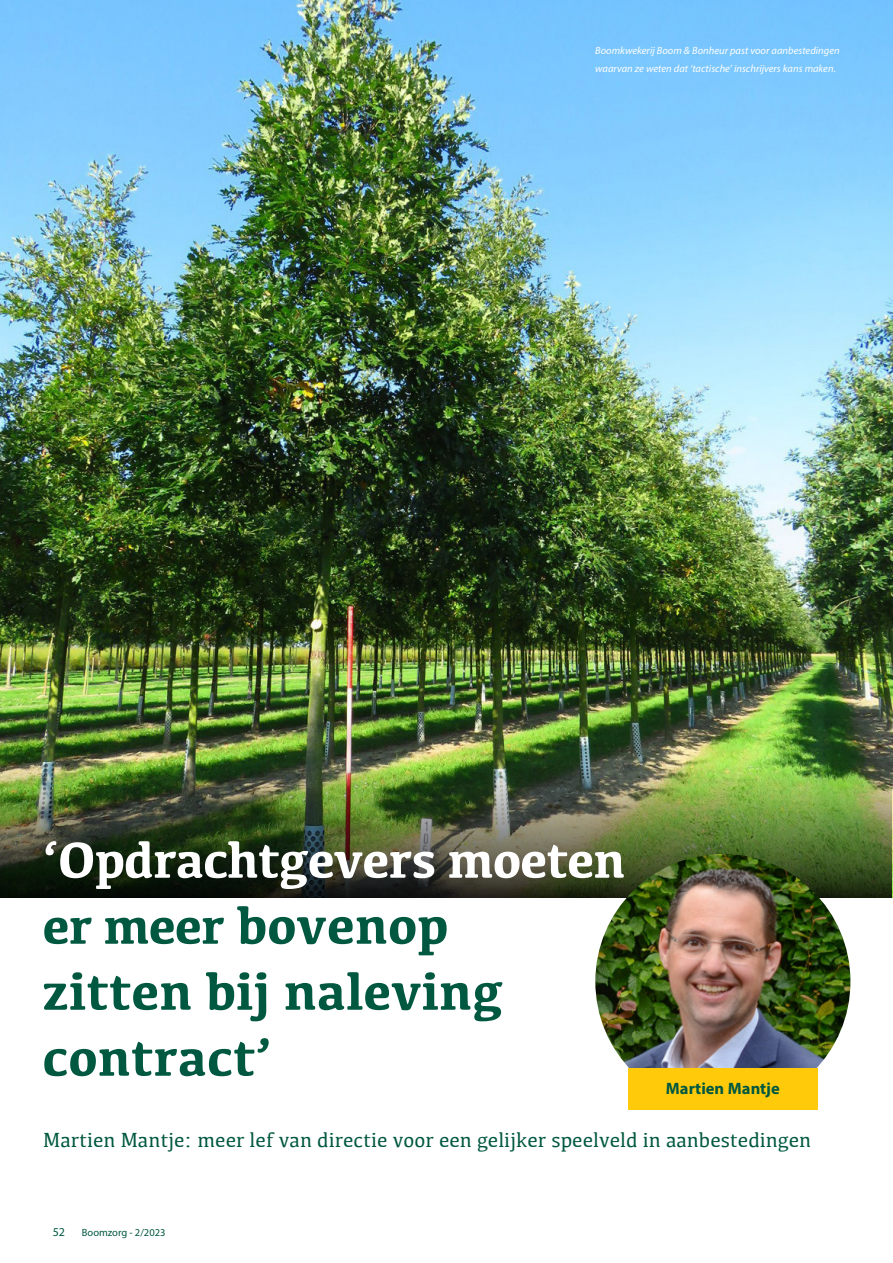
<style>
.page{position:relative;width:893px;height:1263px;background:#fff}
.page>*{position:absolute;margin:0;border:0;box-sizing:border-box;transform-origin:0 0}
.t1{font:700 54px/66px "Kefa";color:#005840}
.t2{font:700 52.5px "Kefa";letter-spacing:-.02em;color:#fff}
.t3{font:21px "Kefa";color:#005840}
.t4{font:700 16.5px "Myriad Pro";color:#005840}
.t5{font:12px "Myriad Pro";color:#005840}
.t6{font:italic 10.5px/18px "Myriad Pro";color:#fff}
.t7{font:10.5px "Myriad Pro";color:#005840}
.s1{font-size:52.5px}
</style>
<div class="page">
<img style="left:0;top:0;width:893px;height:898px">
<img style="left:0;top:764px;width:891px;height:133px">
<img style="left:595px;top:854px;width:255px;height:255px;border-radius:128px">
<div style="left:628px;top:1068px;width:189px;height:41px;background:#feca0a"></div>
<p class="t6" style="left:595px;top:41px;width:246px">Boomkwekerij Boom &amp; Bonheur past voor aanbestedingen waarvan ze weten dat ‘tactische’ inschrijvers kans maken.</p>
<h2 class="t2" style="left:43px;top:825px;width:584px">‘Opdrachtgevers moeten</h2>
<h1 class="t1" style="left:42px;top:890px;width:462px"><span class="s1">er meer</span> bovenop zitten bij naleving contract’</h1>
<h3 class="t4" style="left:666px;top:1077px;width:115px">Martien Mantje</h3>
<h3 class="t3" style="left:43px;top:1126px;width:769px">Martien Mantje: meer lef van directie voor een gelijker speelveld in aanbestedingen</h3>
<p class="t5" style="left:53px;top:1224px;width:14px">52</p>
<p class="t7" style="left:82px;top:1226px;width:85px">Boomzorg - 2/2023</p>
</div>
